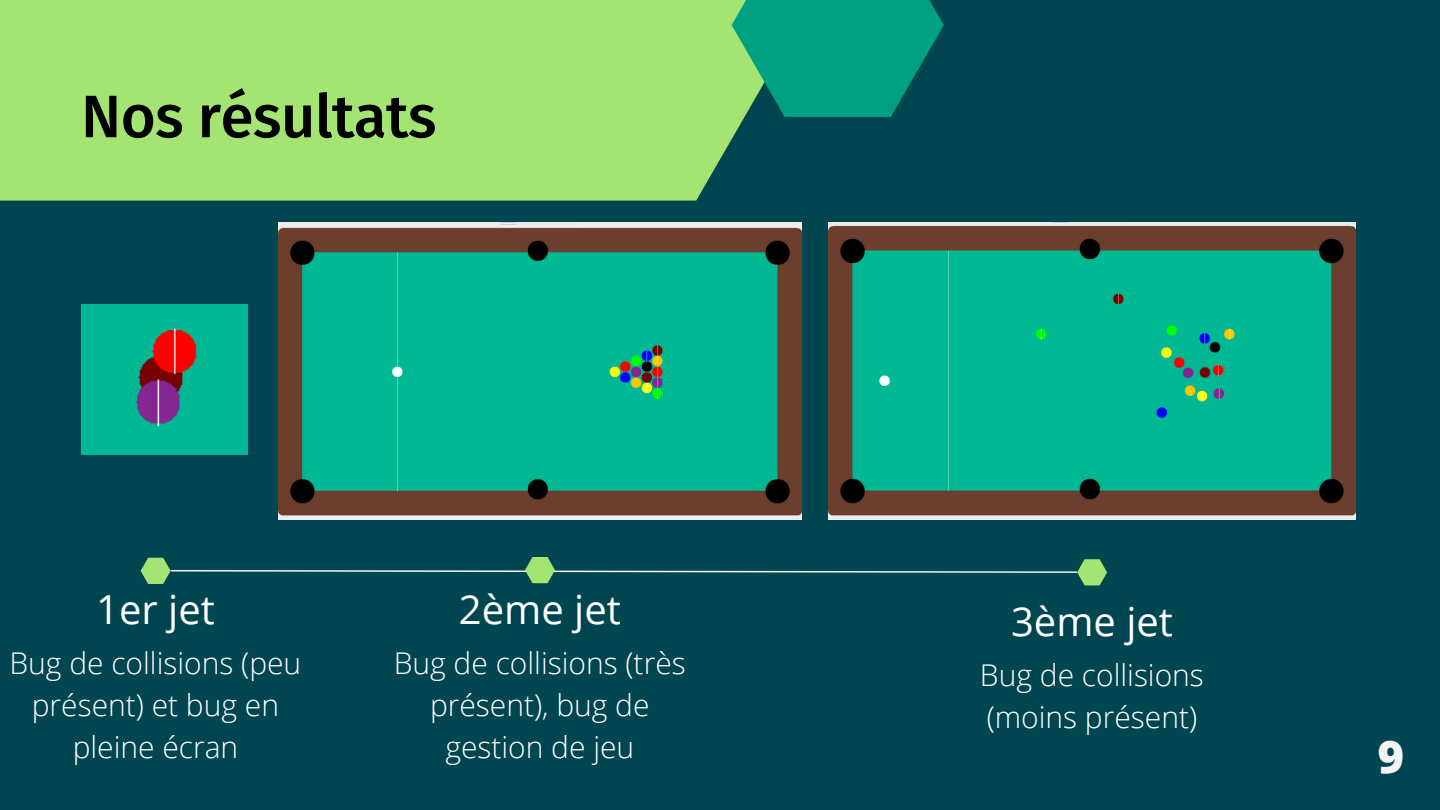
<style>
.page{position:relative;width:1440px;height:810px;background:#004651}
.page>*{position:absolute;margin:0;border:0;box-sizing:border-box;transform-origin:0 0}
.t1{font:500 60px "Fira Sans";letter-spacing:-.01em;color:#000}
.t2{font:800 45px "Open Sans";color:#f4f4f4}
.t3{font:40px "Open Sans";color:#fff}
.t4{font:300 30px/42px "Open Sans";color:#fff;text-align:center}
</style>
<div class="page">
<div style="left:0;top:0;width:745px;height:201px;background:#a4e473"></div>
<svg style="left:732px;top:0;width:212px;height:117px;background:#0c9a79"></svg>
<img style="left:81px;top:304px;width:167px;height:150px">
<img style="left:829px;top:223px;width:526px;height:296px">
<svg style="left:141px;top:557px;width:966px;height:28px"></svg>
<img style="left:278px;top:225px;width:524px;height:294px">
<h1 class="t1" style="left:81px;top:81px;width:357px">Nos résultats</h1>
<h3 class="t3" style="left:96px;top:581px;width:120px">1er jet</h3>
<p class="t4" style="left:9px;top:641px;width:293px">Bug de collisions (peu présent) et bug en pleine écran</p>
<h3 class="t3" style="left:459px;top:581px;width:164px">2ème jet</h3>
<p class="t4" style="left:394px;top:641px;width:293px">Bug de collisions (très présent), bug de gestion de jeu</p>
<h3 class="t3" style="left:1011px;top:593px;width:164px">3ème jet</h3>
<p class="t4" style="left:980px;top:653px;width:225px;text-align:left">Bug de collisions (moins présent)</p>
<h2 class="t2" style="left:1378px;top:725px;width:28px">9</h2>
</div>
